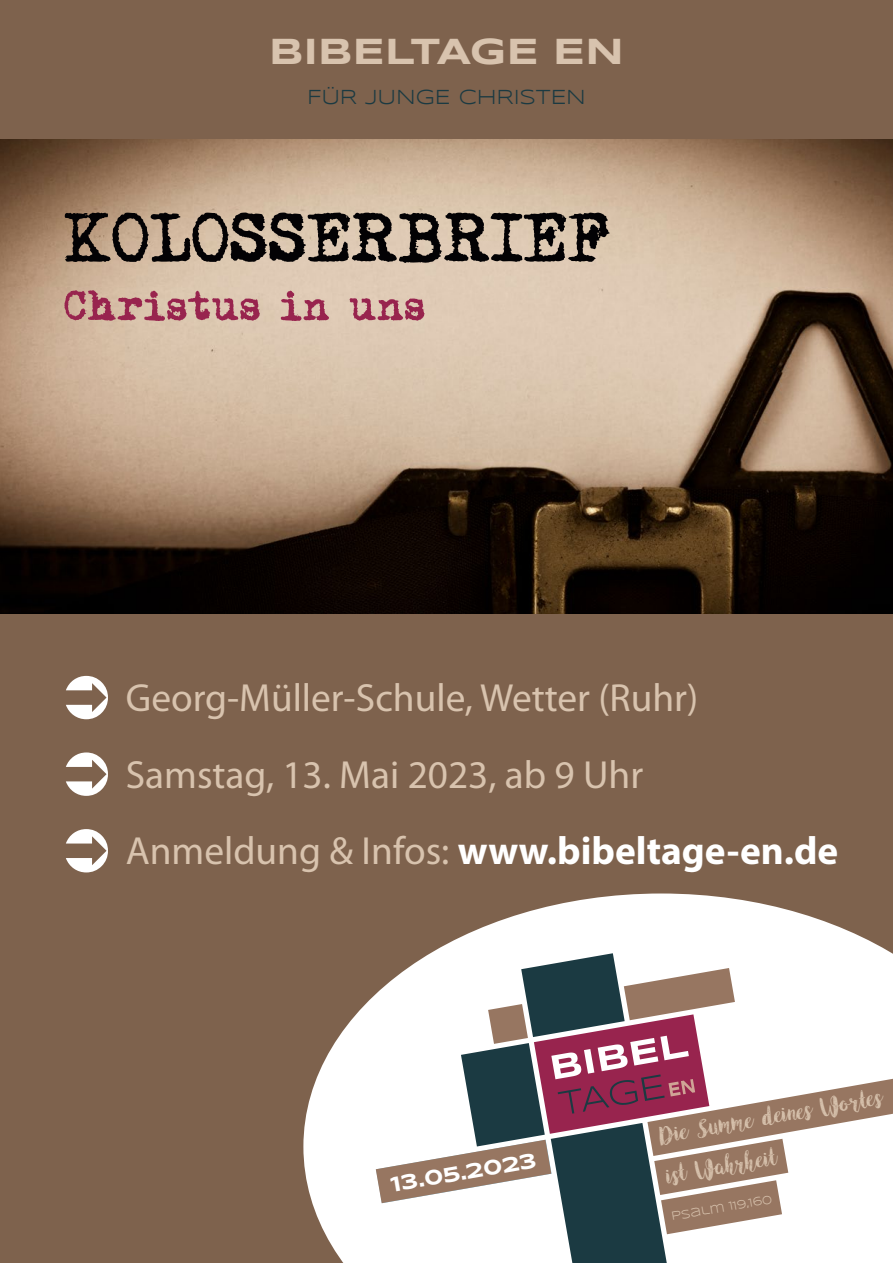
<style>
.page{position:relative;width:893px;height:1263px;background:#7e624d}
.page>*{position:absolute;margin:0;border:0;box-sizing:border-box;transform-origin:0 0}
.t1{font:39.3px/76.7px "Myriad Pro";color:#d8c3ae}
.t2{font:700 37.5px "Syncopate";letter-spacing:-.005em;color:#d8c3ae}
.t3{font:24.3px/40.7px "Angeline Vintage";color:#d8c3ae}
.t4{font:700 21.6px "Syncopate";color:#fff}
.t5{font:21px "Syncopate";letter-spacing:-.005em;color:#1b3a42}
.t6{font:12.15px "Syncopate";color:#d8c3ae}
.s1{font-weight:700;color:#fff}
</style>
<div class="page">
<img style="left:0;top:139px;width:893px;height:475px">
<svg style="left:303px;top:893px;width:589px;height:370px;fill:#fff"></svg>
<svg style="left:376px;top:953px;width:517px;height:310px;background:#bfb5b6"></svg>
<svg style="left:64px;top:290px;width:361px;height:31px;background:#c69190"></svg>
<svg style="left:65px;top:212px;width:545px;height:51px;background:#7c6f62"></svg>
<p class="t2" style="left:269px;top:28px;width:357px">BIBELTAGE EN</p>
<p class="t5" style="left:307px;top:85px;width:280px">FÜR JUNGE CHRISTEN</p>
<p class="t1" style="left:126px;top:659px;width:714px">Georg-Müller-Schule, Wetter (Ruhr)<br>Samstag, 13. Mai 2023, ab 9 Uhr<br>Anmeldung &amp; Infos: <span class="s1">www.bibeltage-en.de</span></p>
<p class="t4" style="left:389px;top:1172px;width:149px;rotate:-10deg">13.05.2023</p>
<p class="t3" style="left:655px;top:1118px;width:228px;rotate:-10deg">Die Summe deines Wortes ist Wahrheit</p>
<p class="t6" style="left:670px;top:1210px;width:104px;rotate:-10deg">Psalm 119,160</p>
</div>
